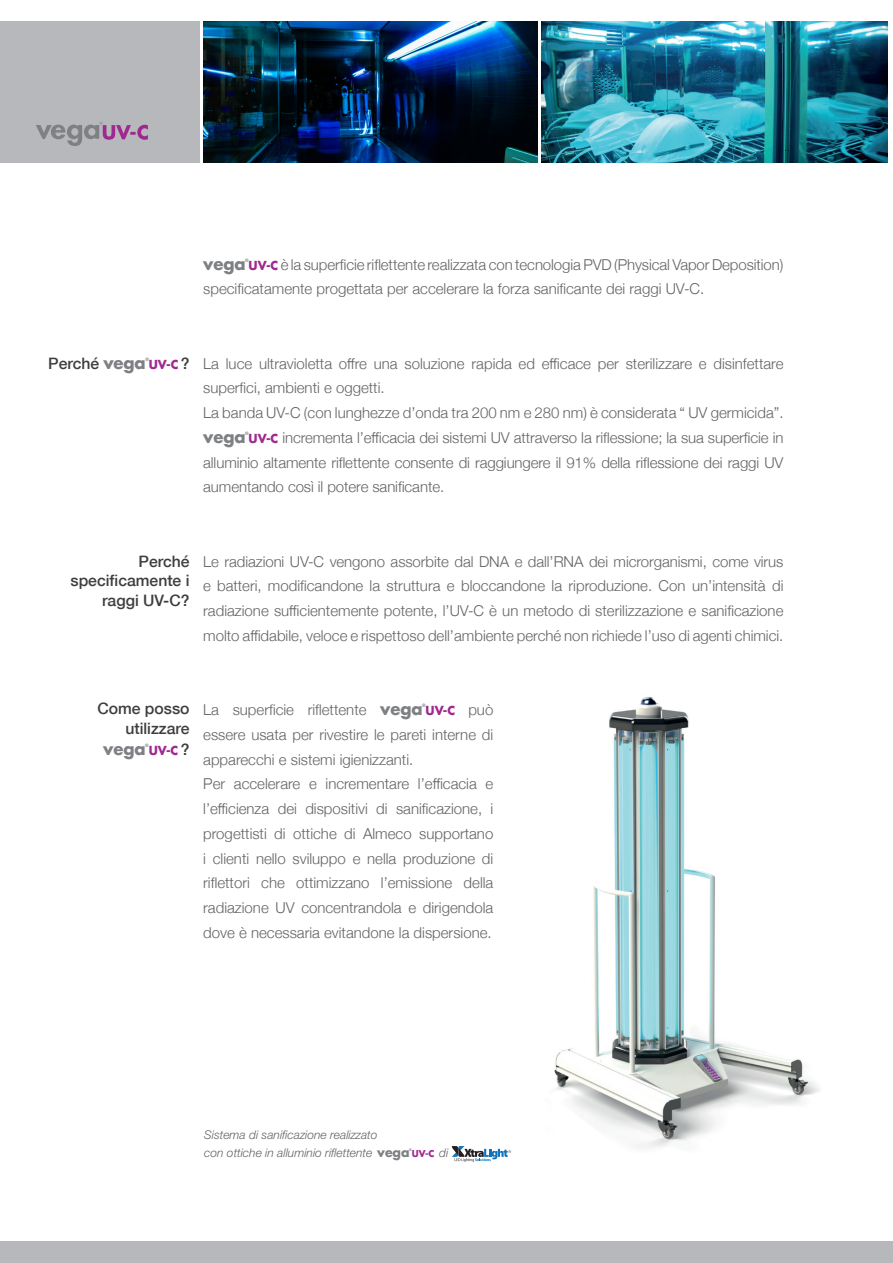
<style>
.page{position:relative;width:893px;height:1263px;background:#fff}
.page>*{position:absolute;margin:0;border:0;box-sizing:border-box;transform-origin:0 0}
.t1{font:700 16.95px "Futura";letter-spacing:-.005em;color:#7e8083}
.t2{font:500 15.75px/19.5px "Helvetica Neue";color:#3e3e3f;text-align:right}
.t3{font:300 15px/24.8px "Helvetica Neue";color:#636366}
.t4{font:700 12.15px "Futura";color:#9f2990}
.t5{font:italic 300 12px "Helvetica Neue";color:#636366}
.t6{font:700 9.3px "Futura";color:#9f2990}
.t7{font:700 4.5px "Futura";color:#7e8083}
.t8{font:4.05px "Gotham";color:#231f20}
.t9{font:700 3.3px "Futura";color:#7e8083}
.s1{font-family:"Futura";font-weight:700;font-size:12.15px;color:#9f2990}
.s2{font-family:"Futura";font-weight:700;font-size:16.95px;color:#7e8083}
.s3{font-family:"Helvetica Neue";font-weight:500;font-size:15.75px;color:#3e3e3f}
.s4{font-family:"Helvetica Neue";font-weight:300;font-size:15px;color:#636366}
.s5{font-family:"Futura";font-weight:700;font-style:normal;font-size:12.9px;color:#7e8083}
.s6{font-family:"Helvetica Neue";font-weight:300;font-style:italic;font-size:12px;color:#636366}
</style>
<div class="page">
<img style="left:554px;top:697px;width:266px;height:452px">
<div style="left:0;top:21px;width:199px;height:141px;background:#b7b8bb"></div>
<div style="left:0;top:1242px;width:893px;height:21px;background:#b7b8bb"></div>
<svg style="left:36px;top:122px;width:112px;height:24px"></svg>
<svg style="left:452px;top:1146px;width:56px;height:16px"></svg>
<img style="left:203px;top:21px;width:334px;height:141px">
<img style="left:542px;top:21px;width:345px;height:141px">
<p class="t7" style="left:245px;top:257px;width:5px">®</p>
<p class="t3" style="left:203px;top:251px;width:582px;text-indent:45px"><span class="s1">UV-C</span> è la superficie riflettente realizzata con tecnologia PVD (Physical Vapor Deposition) specificatamente progettata per accelerare la forza sanificante dei raggi UV-C.</p>
<p class="t1" style="left:203px;top:251px;width:44px">vega</p>
<p class="t2" style="left:48px;top:353px;width:99px">Perché <span class="s2">vega</span></p>
<p class="t7" style="left:145px;top:356px;width:5px">®</p>
<p class="t4" style="left:149px;top:356px;width:42px">UV-C <span class="s3">?</span></p>
<p class="t3" style="left:203px;top:350px;width:582px">La luce ultravioletta offre una soluzione rapida ed efficace per sterilizzare e disinfettare superfici, ambienti e oggetti.</p>
<p class="t3" style="left:203px;top:399px;width:582px">La banda UV-C (con lunghezze d’onda tra 200 nm e 280 nm) è considerata “ UV germicida”.</p>
<p class="t1" style="left:203px;top:425px;width:44px">vega</p>
<p class="t7" style="left:245px;top:430px;width:5px">®</p>
<p class="t3" style="left:203px;top:424px;width:582px;text-align:justify;text-indent:45px"><span class="s1">UV-C</span> incrementa l’efficacia dei sistemi UV attraverso la riflessione; la sua superficie in alluminio altamente riflettente consente di raggiungere il 91% della riflessione dei raggi UV aumentando così il potere sanificante.</p>
<p class="t2" style="left:71px;top:551px;width:121px">Perché specificamente i raggi UV-C?</p>
<p class="t3" style="left:203px;top:548px;width:582px;text-align:justify">Le radiazioni UV-C vengono assorbite dal DNA e dall’RNA dei microrganismi, come virus e batteri, modificandone la struttura e bloccandone la riproduzione. Con un’intensità di radiazione sufficientemente potente, l’UV-C è un metodo di sterilizzazione e sanificazione molto affidabile, veloce e rispettoso dell’ambiente perché non richiede l’uso di agenti chimici.</p>
<p class="t2" style="left:97px;top:699px;width:94px">Come posso utilizzare</p>
<p class="t1" style="left:103px;top:737px;width:44px">vega</p>
<p class="t7" style="left:145px;top:742px;width:5px">®</p>
<p class="t4" style="left:149px;top:742px;width:42px">UV-C <span class="s3">?</span></p>
<p class="t3" style="left:203px;top:696px;width:221px">La superficie riflettente <span class="s2">vega</span></p>
<p class="t7" style="left:422px;top:702px;width:5px">®</p>
<p class="t4" style="left:426px;top:702px;width:69px">UV-C <span class="s4">può</span></p>
<p class="t3" style="left:203px;top:721px;width:292px">essere usata per rivestire le pareti interne di apparecchi e sistemi igienizzanti.</p>
<p class="t3" style="left:203px;top:771px;width:292px;text-align:justify">Per accelerare e incrementare l’efficacia e l’efficienza dei dispositivi di sanificazione, i progettisti di ottiche di Almeco supportano i clienti nello sviluppo e nella produzione di riflettori che ottimizzano l’emissione della radiazione UV concentrandola e dirigendola dove è necessaria evitandone la dispersione.</p>
<p class="t5" style="left:204px;top:1128px;width:175px">Sistema di sanificazione realizzato</p>
<p class="t5" style="left:204px;top:1146px;width:207px">con ottiche in alluminio riflettente <span class="s5">vega</span></p>
<p class="t9" style="left:409px;top:1148px;width:4px">®</p>
<p class="t6" style="left:412px;top:1147px;width:38px">UV-C <span class="s6">di</span></p>
<p class="t8" style="left:508px;top:1149px;width:5px">®</p>
</div>
